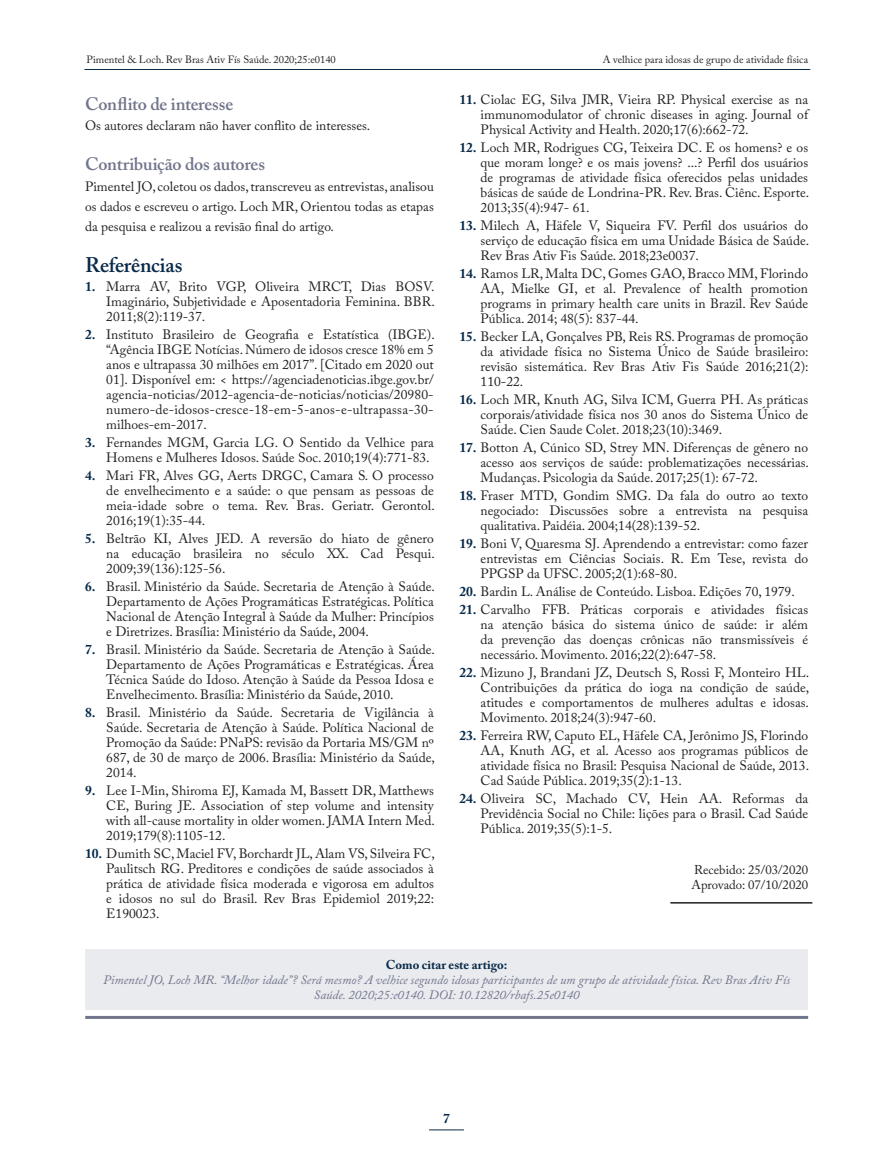
<style>
.page{position:relative;width:893px;height:1170px;background:#fff}
.page>*{position:absolute;margin:0;border:0;box-sizing:border-box;transform-origin:0 0}
.t1{font:600 21px "Adobe Caslon Pro";letter-spacing:-.01em;color:#082a4a}
.t2{font:600 18px "Adobe Caslon Pro";letter-spacing:-.015em;color:#71758b}
.t3{font:13.5px/15px "Adobe Caslon Pro";color:#231f20;text-align:justify}
.t4{font:700 13.5px "Adobe Caslon Pro";color:#082a4a}
.t5{font:italic 12.75px/15px "Adobe Caslon Pro";color:#71758b;text-align:center}
.t6{font:12.75px/15px "Adobe Caslon Pro";color:#231f20}
.t7{font:700 12.75px "Adobe Caslon Pro";color:#082a4a}
.t8{font:10.5px "Adobe Caslon Pro";color:#231f20}
.s1{font-weight:700;color:#082a4a}
</style>
<div class="page">
<hr style="left:429px;top:1129px;width:35px;height:1px;background:#082a4a">
<hr style="left:84px;top:69px;width:726px;height:1px;background:#082a4a">
<div style="left:85px;top:948px;width:723px;height:61px;background:#eaebef"></div>
<hr style="left:85px;top:1015px;width:723px;height:3px;background:#71758b">
<hr style="left:670px;top:902px;width:142px;height:1px;background:#231f20">
<p class="t8" style="left:87px;top:53px;width:251px">Pimentel &amp; Loch. Rev Bras Ativ Fís Saúde. 2020;25:e0140</p>
<p class="t8" style="left:603px;top:53px;width:207px">A velhice para idosas de grupo de atividade física</p>
<h2 class="t2" style="left:85px;top:93px;width:150px">Conflito de interesse</h2>
<p class="t3" style="left:85px;top:118px;width:287px">Os autores declaram não haver conflito de interesses.</p>
<h2 class="t2" style="left:85px;top:154px;width:181px">Contribuição dos autores</h2>
<p class="t3" style="left:85px;top:176px;width:350px;line-height:20.2px">Pimentel JO, coletou os dados, transcreveu as entrevistas, analisou os dados e escreveu o artigo. Loch MR, Orientou todas as etapas da pesquisa e realizou a revisão final do artigo.</p>
<h1 class="t1" style="left:85px;top:252px;width:99px">Referências</h1>
<p class="t3" style="left:106px;top:279px;width:330px;text-indent:-21px"><span class="s1">1.</span> Marra AV, Brito VGP, Oliveira MRCT, Dias BOSV.<br>Imaginário, Subjetividade e Aposentadoria Feminina. BBR.<br>2011;8(2):119-37.</p>
<p class="t3" style="left:106px;top:327px;width:330px;text-indent:-21px"><span class="s1">2.</span> Instituto Brasileiro de Geografia e Estatística (IBGE). “Agência IBGE Notícias. Número de idosos cresce 18% em 5 anos e ultrapassa 30 milhões em 2017”. [Citado em 2020 out 01]. Disponível em: &lt; https://agenciadenoticias.ibge.gov.br/ agencia-noticias/2012-agencia-de-noticias/noticias/20980- numero-de-idosos-cresce-18-em-5-anos-e-ultrapassa-30- milhoes-em-2017.</p>
<p class="t3" style="left:106px;top:435px;width:329px;text-indent:-21px"><span class="s1">3.</span> Fernandes MGM, Garcia LG. O Sentido da Velhice para<br>Homens e Mulheres Idosos. Saúde Soc. 2010;19(4):771-83.</p>
<p class="t3" style="left:106px;top:468px;width:330px;text-indent:-21px"><span class="s1">4.</span> Mari FR, Alves GG, Aerts DRGC, Camara S. O processo de envelhecimento e a saúde: o que pensam as pessoas de meia-idade sobre o tema. Rev. Bras. Geriatr. Gerontol.<br>2016;19(1):35-44.</p>
<p class="t3" style="left:106px;top:531px;width:330px;text-indent:-21px"><span class="s1">5.</span> Beltrão KI, Alves JED. A reversão do hiato de gênero na educação brasileira no século XX. Cad Pesqui.<br>2009;39(136):125-56.</p>
<p class="t3" style="left:106px;top:579px;width:330px;text-indent:-21px"><span class="s1">6.</span> Brasil. Ministério da Saúde. Secretaria de Atenção à Saúde.<br>Departamento de Ações Programáticas Estratégicas. Política Nacional de Atenção Integral à Saúde da Mulher: Princípios e Diretrizes. Brasília: Ministério da Saúde, 2004.</p>
<p class="t3" style="left:106px;top:642px;width:330px;text-indent:-21px"><span class="s1">7.</span> Brasil. Ministério da Saúde. Secretaria de Atenção à Saúde.<br>Departamento de Ações Programáticas e Estratégicas. Área Técnica Saúde do Idoso. Atenção à Saúde da Pessoa Idosa e Envelhecimento. Brasília: Ministério da Saúde, 2010.</p>
<p class="t3" style="left:106px;top:705px;width:330px;text-indent:-21px"><span class="s1">8.</span> Brasil. Ministério da Saúde. Secretaria de Vigilância à Saúde. Secretaria de Atenção à Saúde. Política Nacional de Promoção da Saúde: PNaPS: revisão da Portaria MS/GM nº 687, de 30 de março de 2006. Brasília: Ministério da Saúde, 2014.</p>
<p class="t3" style="left:106px;top:783px;width:330px;text-indent:-21px"><span class="s1">9.</span> Lee I-Min, Shiroma EJ, Kamada M, Bassett DR, Matthews CE, Buring JE. Association of step volume and intensity with all-cause mortality in older women. JAMA Intern Med.<br>2019;179(8):1105-12.</p>
<p class="t3" style="left:106px;top:846px;width:330px;text-indent:-21px"><span class="s1">10.</span> Dumith SC, Maciel FV, Borchardt JL, Alam VS, Silveira FC, Paulitsch RG. Preditores e condições de saúde associados à prática de atividade física moderada e vigorosa em adultos e idosos no sul do Brasil. Rev Bras Epidemiol 2019;22:<br>E190023.</p>
<p class="t3" style="left:481px;top:91px;width:329px;text-indent:-21px"><span class="s1">11.</span> Ciolac EG, Silva JMR, Vieira RP. Physical exercise as na immunomodulator of chronic diseases in aging. Journal of Physical Activity and Health. 2020;17(6):662-72.</p>
<p class="t3" style="left:481px;top:139px;width:330px;text-indent:-21px"><span class="s1">12.</span> Loch MR, Rodrigues CG, Teixeira DC. E os homens? e os que moram longe? e os mais jovens? ...? Perfil dos usuários de programas de atividade física oferecidos pelas unidades básicas de saúde de Londrina-PR. Rev. Bras. Ciênc. Esporte.<br>2013;35(4):947- 61.</p>
<p class="t3" style="left:481px;top:217px;width:330px;text-indent:-21px"><span class="s1">13.</span> Milech A, Häfele V, Siqueira FV. Perfil dos usuários do serviço de educação física em uma Unidade Básica de Saúde.<br>Rev Bras Ativ Fis Saúde. 2018;23e0037.</p>
<p class="t3" style="left:481px;top:265px;width:329px;text-indent:-21px"><span class="s1">14.</span> Ramos LR, Malta DC, Gomes GAO, Bracco MM, Florindo AA, Mielke GI, et al. Prevalence of health promotion programs in primary health care units in Brazil. Rev Saúde Pública. 2014; 48(5): 837-44.</p>
<p class="t3" style="left:481px;top:328px;width:329px;text-indent:-21px"><span class="s1">15.</span> Becker LA, Gonçalves PB, Reis RS. Programas de promoção da atividade física no Sistema Único de Saúde brasileiro: revisão sistemática. Rev Bras Ativ Fis Saúde 2016;21(2):<br>110-22.</p>
<p class="t3" style="left:481px;top:391px;width:329px;text-indent:-21px"><span class="s1">16.</span> Loch MR, Knuth AG, Silva ICM, Guerra PH. As práticas corporais/atividade física nos 30 anos do Sistema Único de Saúde. Cien Saude Colet. 2018;23(10):3469.</p>
<p class="t3" style="left:481px;top:439px;width:330px;text-indent:-21px"><span class="s1">17.</span> Botton A, Cúnico SD, Strey MN. Diferenças de gênero no acesso aos serviços de saúde: problematizações necessárias.<br>Mudanças. Psicologia da Saúde. 2017;25(1): 67-72.</p>
<p class="t3" style="left:481px;top:487px;width:329px;text-indent:-21px"><span class="s1">18.</span> Fraser MTD, Gondim SMG. Da fala do outro ao texto negociado: Discussões sobre a entrevista na pesquisa qualitativa. Paidéia. 2004;14(28):139-52.</p>
<p class="t3" style="left:481px;top:535px;width:329px;text-indent:-21px"><span class="s1">19.</span> Boni V, Quaresma SJ. Aprendendo a entrevistar: como fazer entrevistas em Ciências Sociais. R. Em Tese, revista do PPGSP da UFSC. 2005;2(1):68-80.</p>
<p class="t3" style="left:459px;top:583px;width:337px"><span class="s1">20.</span> Bardin L. Análise de Conteúdo. Lisboa. Edições 70, 1979.</p>
<p class="t3" style="left:481px;top:601px;width:329px;text-indent:-21px"><span class="s1">21.</span> Carvalho FFB. Práticas corporais e atividades físicas na atenção básica do sistema único de saúde: ir além da prevenção das doenças crônicas não transmissíveis é necessário. Movimento. 2016;22(2):647-58.</p>
<p class="t3" style="left:481px;top:664px;width:330px;text-indent:-21px"><span class="s1">22.</span> Mizuno J, Brandani JZ, Deutsch S, Rossi F, Monteiro HL.<br>Contribuições da prática do ioga na condição de saúde, atitudes e comportamentos de mulheres adultas e idosas.<br>Movimento. 2018;24(3):947-60.</p>
<p class="t3" style="left:481px;top:727px;width:330px;text-indent:-21px"><span class="s1">23.</span> Ferreira RW, Caputo EL, Häfele CA, Jerônimo JS, Florindo AA, Knuth AG, et al. Acesso aos programas públicos de atividade física no Brasil: Pesquisa Nacional de Saúde, 2013.<br>Cad Saúde Pública. 2019;35(2):1-13.</p>
<p class="t3" style="left:481px;top:790px;width:329px;text-indent:-21px"><span class="s1">24.</span> Oliveira SC, Machado CV, Hein AA. Reformas da Previdência Social no Chile: lições para o Brasil. Cad Saúde Pública. 2019;35(5):1-5.</p>
<p class="t6" style="left:692px;top:862px;width:118px">Recebido: 25/03/2020<br>Aprovado: 07/10/2020</p>
<p class="t7" style="left:386px;top:956px;width:123px">Como citar este artigo:</p>
<p class="t5" style="left:103px;top:971px;width:688px">Pimentel JO, Loch MR. “Melhor idade”? Será mesmo? A velhice segundo idosas participantes de um grupo de atividade física. Rev Bras Ativ Fís<br>Saúde. 2020;25:e0140. DOI: 10.12820/rbafs.25e0140</p>
<p class="t4" style="left:443px;top:1110px;width:8px">7</p>
</div>
